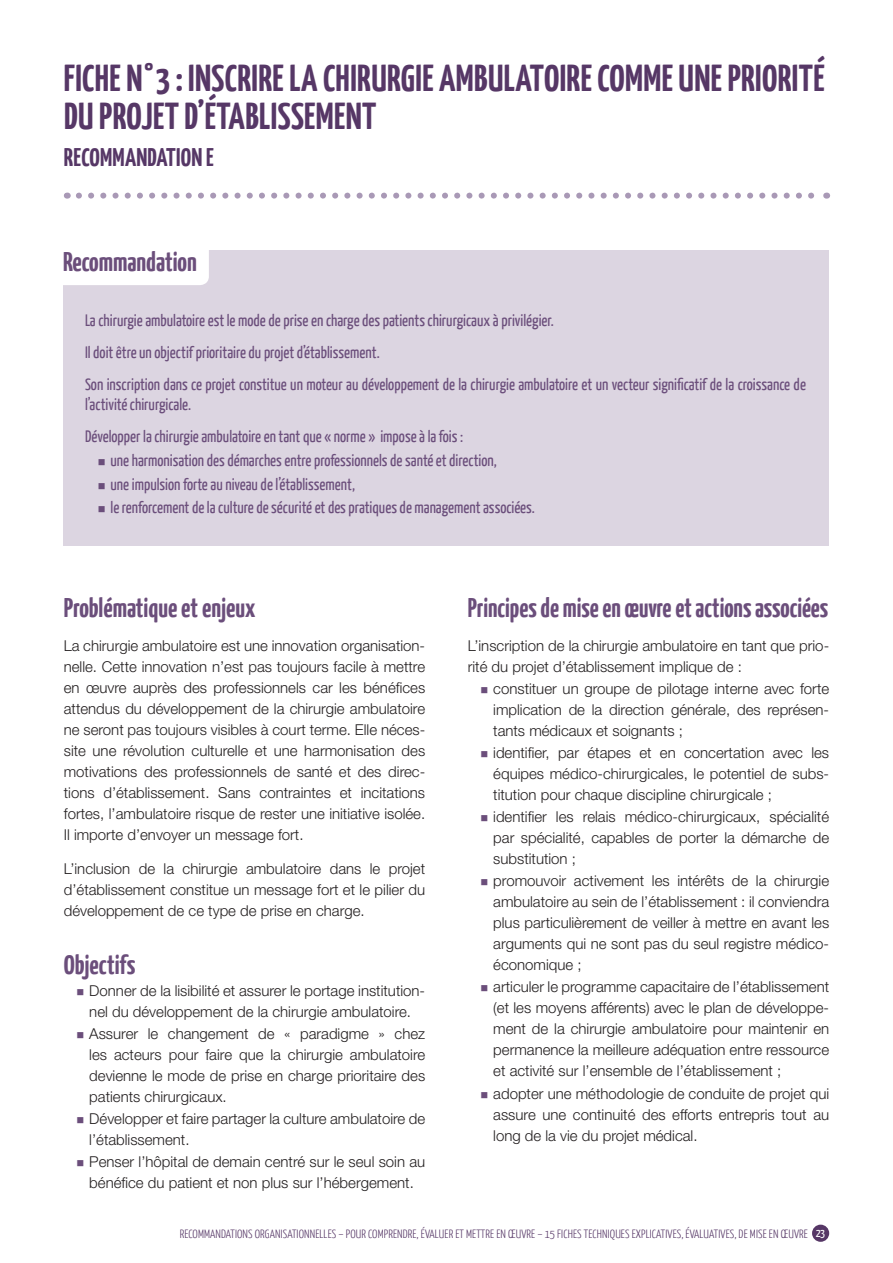
<style>
.page{position:relative;width:893px;height:1263px;background:#fff}
.page>*{position:absolute;margin:0;border:0;box-sizing:border-box;transform-origin:0 0}
.t1{font:700 37.5px "Yanone Kaffeesatz";letter-spacing:.01em;color:#563766}
.t2{font:700 27px "Yanone Kaffeesatz";color:#6b4e7b}
.t3{font:700 25.5px "Yanone Kaffeesatz";letter-spacing:.01em;color:#563766}
.t4{font:16.5px/32.2px "Yanone Kaffeesatz";color:#6b4e7b}
.t5{font:300 15px/21.3px "Helvetica Neue LT Std";color:#231f20}
.t6{font:300 12px "Yanone Kaffeesatz";letter-spacing:.01em;color:#563766}
.s1{font-weight:400;color:#fff}
</style>
<div class="page">
<div style="left:812px;top:1224px;width:17px;height:18px;background:#563766;border-radius:50%"></div>
<svg style="left:79px;top:193px;width:736px;height:6px"></svg>
<div style="left:64px;top:250px;width:765px;height:295px;background:#dcd5e1"></div>
<div style="left:64px;top:250px;width:145px;height:35px;background:#fff"></div>
<h1 class="t1" style="left:64px;top:55px;width:563px">FICHE N°3 : INSCRIRE LA CHIRURGIE AMBULATOIRE COMME</h1>
<h1 class="t1" style="left:678px;top:55px;width:62px">UNE PRIORI</h1>
<h1 class="t1" style="left:799px;top:55px;width:27px">TÉ</h1>
<h1 class="t1" style="left:64px;top:93px;width:221px">DU PROJET D’ÉTABLISSEME</h1>
<h1 class="t1" style="left:346px;top:93px;width:32px">NT</h1>
<h3 class="t3" style="left:64px;top:142px;width:39px">RECOMMA</h3>
<h3 class="t3" style="left:136px;top:142px;width:78px">NDATION E</h3>
<h2 class="t2" style="left:63px;top:245px;width:135px">RECOMMANDATION</h2>
<p class="t4" style="left:85px;top:303px;width:722px">La chirurgie ambulatoire est le mode de prise en charge des patients chirurgicaux à privilégier.<br>Il doit être un objectif prioritaire du projet d’établissement.<br>Son inscription dans ce projet constitue un moteur au développement de la chirurgie ambulatoire et un vecteur significatif de la croissance de</p>
<p class="t4" style="left:85px;top:387px;width:380px">l’activité chirurgicale.<br>Développer la chirurgie ambulatoire en tant que « norme » impose à la fois :</p>
<p class="t4" style="left:111px;top:448px;width:426px;line-height:23.7px">une harmonisation des démarches entre professionnels de santé et direction,<br>une impulsion forte au niveau de l’établissement,<br>le renforcement de la culture de sécurité et des pratiques de management associées.</p>
<h2 class="t2" style="left:64px;top:591px;width:193px">PROBLÉMATIQUE ET ENJEUX</h2>
<p class="t5" style="left:64px;top:635px;width:363px;text-align:justify">La chirurgie ambulatoire est une innovation organisation&shy;nelle. Cette innovation n’est pas toujours facile à mettre en œuvre auprès des professionnels car les bénéfices attendus du développement de la chirurgie ambulatoire ne seront pas toujours visibles à court terme. Elle néces&shy;site une révolution culturelle et une harmonisation des motivations des professionnels de santé et des direc&shy;tions d’établissement. Sans contraintes et incitations fortes, l’ambulatoire risque de rester une initiative isolée.<br>Il importe d’envoyer un message fort.</p>
<p class="t5" style="left:64px;top:858px;width:363px;text-align:justify">L’inclusion de la chirurgie ambulatoire dans le projet d’établissement constitue un message fort et le pilier du développement de ce type de prise en charge.</p>
<h2 class="t2" style="left:64px;top:948px;width:73px">OBJECTIFS</h2>
<p class="t5" style="left:89px;top:980px;width:337px">Donner de la lisibilité et assurer le portage institution&shy;nel du développement de la chirurgie ambulatoire.<br>Assurer le changement de « paradigme » chez les acteurs pour faire que la chirurgie ambulatoire devienne le mode de prise en charge prioritaire des patients chirurgicaux.<br>Développer et faire partager la culture ambulatoire de l’établissement.<br>Penser l’hôpital de demain centré sur le seul soin au bénéfice du patient et non plus sur l’hébergement.</p>
<h2 class="t2" style="left:468px;top:591px;width:362px">PRINCIPES DE MISE EN ŒUVRE ET ACTIONS ASSOCIÉES</h2>
<p class="t5" style="left:468px;top:635px;width:363px">L’inscription de la chirurgie ambulatoire en tant que prio&shy;rité du projet d’établissement implique de :</p>
<p class="t5" style="left:493px;top:678px;width:337px">constituer un groupe de pilotage interne avec forte implication de la direction générale, des représen&shy;tants médicaux et soignants ;<br>identifier, par étapes et en concertation avec les équipes médico-chirurgicales, le potentiel de subs&shy;titution pour chaque discipline chirurgicale ; identifier les relais médico-chirurgicaux, spécialité par spécialité, capables de porter la démarche de substitution ;<br>promouvoir activement les intérêts de la chirurgie ambulatoire au sein de l’établissement : il conviendra plus particulièrement de veiller à mettre en avant les arguments qui ne sont pas du seul registre médico&shy;économique ;<br>articuler le programme capacitaire de l’établissement (et les moyens afférents) avec le plan de développe&shy;ment de la chirurgie ambulatoire pour maintenir en permanence la meilleure adéquation entre ressource et activité sur l’ensemble de l’établissement ; adopter une méthodologie de conduite de projet qui assure une continuité des efforts entrepris tout au long de la vie du projet médical.</p>
<p class="t6" style="left:180px;top:1226px;width:647px">RECOMMANDATIONS ORGANISATIONNELLES – POUR COMPRENDRE, ÉVALUER ET METTRE EN ŒUVRE – 15 FICHES TECHNIQUES EXPLICATIVES, ÉVALUATIVES, DE MISE EN ŒUVRE <span class="s1">23</span></p>
</div>
